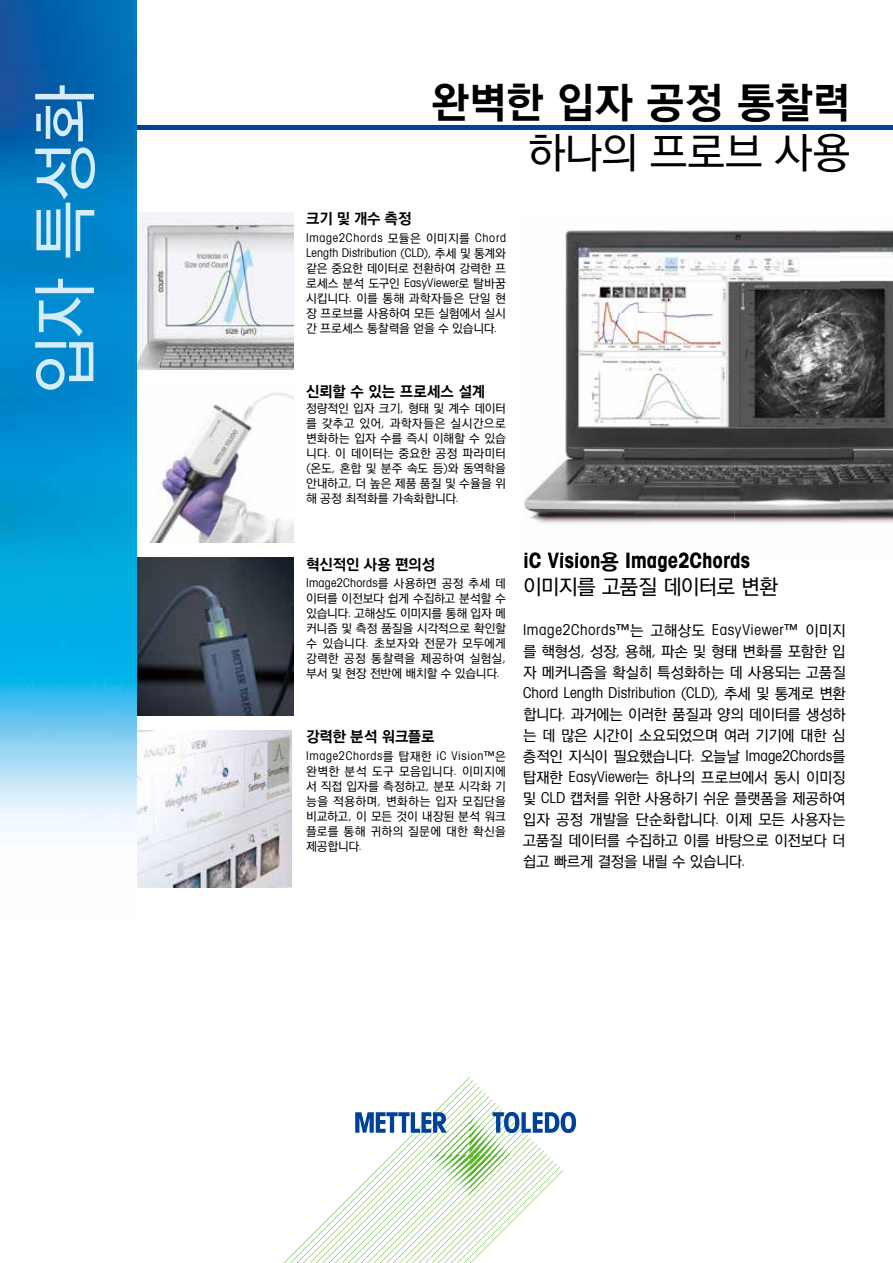
<style>
.page{position:relative;width:893px;height:1263px;background:#fff}
.page>*{position:absolute;margin:0;border:0;box-sizing:border-box;transform-origin:0 0}
.t1{font:66px "YDGO53";color:#d3edfb}
.t2{font:42px "YDGO55";color:#000}
.t3{font:42px "YDGO53";letter-spacing:-.005em;color:#000}
.t4{font:21px "Avant Gardefor MT Bd";letter-spacing:-.005em;color:#000}
.t5{font:21px "YDGO53";letter-spacing:-.045em;color:#000}
.t6{font:15px/21px "YDGO53";letter-spacing:-.025em;color:#000}
.t7{font:15px "Avant Gardefor MT Bk";letter-spacing:.015em;color:#000}
.t8{font:15px "YDGO55";letter-spacing:-.015em;color:#000}
.t9{font:15px "Avant Gardefor MT Bk";letter-spacing:.04em;color:#000}
.t10{font:12px/15px "YDGO53";color:#000;text-align:justify}
.t11{font:12px/15px "Avant Gardefor MT Bk";letter-spacing:.04em;color:#000}
.t12{font:12px "Avant Gardefor MT Bk";letter-spacing:.02em;color:#000}
.s1{font-family:"YDGO53"}
.s2{font-family:"Avant Gardefor MT Bk"}
.s3{font-family:"YDGO55"}
</style>
<div class="page">
<img style="left:136px;top:558px;width:157px;height:157px">
<img style="left:136px;top:212px;width:157px;height:158px">
<img style="left:136px;top:385px;width:157px;height:157px">
<img style="left:136px;top:730px;width:156px;height:158px">
<div style="left:111px;top:125px;width:782px;height:5px;background:#004199"></div>
<img style="left:0;top:0;width:136px;height:831px">
<svg style="left:284px;top:1077px;width:292px;height:186px"></svg>
<img style="left:524px;top:230px;width:369px;height:328px">
<img style="left:525px;top:552px;width:224px;height:6px">
<h1 class="t1" style="left:31px;top:394px;width:311px;rotate:-90deg">입자 특성화</h1>
<h2 class="t2" style="left:431px;top:82px;width:421px">완벽한 입자 공정 통찰력</h2>
<h2 class="t3" style="left:528px;top:131px;width:324px">하나의 프로브 사용</h2>
<p class="t8" style="left:306px;top:211px;width:107px">크기및 개수 측정</p>
<p class="t11" style="left:306px;top:230px;width:201px">Image2Chords <span class="s1">모듈은 이미지를</span> Chord<br>Length Distribution (CLD), <span class="s1">추세 및 통계와</span></p>
<p class="t10" style="left:306px;top:262px;width:201px">같은 중요한 데이터로 전환하여 강력한 프 로세스 분석 도구인 <span class="s2">EasyViewer</span>로 탈바꿈 시킵니다<span class="s2">.</span> 이를 통해 과학자들은 단일 현 장 프로브를 사용하여 모든 실험에서 실시 간 프로세스 통찰력을 얻을 수 있습니다<span class="s2">.</span></p>
<p class="t8" style="left:306px;top:384px;width:181px">신뢰할 수 있는 프로세스 설계</p>
<p class="t10" style="left:306px;top:401px;width:201px">정량적인 입자 크기<span class="s2">,</span> 형태 및 계수 데이터 를 갖추고 있어<span class="s2">,</span> 과학자들은 실시간으로 변화하는 입자 수를 즉시 이해할 수 있습 니다<span class="s2">.</span> 이 데이터는 중요한 공정 파라미터 <span class="s2">(</span>온도<span class="s2">,</span> 혼합 및 분주 속도 등<span class="s2">)</span>와 동역학을 안내하고<span class="s2">,</span> 더 높은 제품 품질 및 수율을 위 해 공정 최적화를 가속화합니다<span class="s2">.</span></p>
<p class="t8" style="left:306px;top:557px;width:131px">혁신적인 사용 편의성</p>
<p class="t12" style="left:306px;top:575px;width:201px">Image2Chords<span class="s1">를 사용하면 공정 추세 데</span></p>
<p class="t10" style="left:306px;top:592px;width:201px">이터를 이전보다 쉽게 수집하고 분석할 수 있습니다<span class="s2">.</span> 고해상도 이미지를 통해 입자 메 커니즘 및 측정 품질을 시각적으로 확인할 수 있습니다<span class="s2">.</span> 초보자와 전문가 모두에게 강력한 공정 통찰력을 제공하여 실험실<span class="s2">, </span>부서 및 현장 전반에 배치할 수 있습니다<span class="s2">.</span></p>
<p class="t8" style="left:306px;top:729px;width:130px">강력한 분석 워크플로</p>
<p class="t11" style="left:306px;top:748px;width:201px">Image2Chords<span class="s1">를 탑재한</span> iC Vision™<span class="s1">은</span></p>
<p class="t10" style="left:306px;top:764px;width:201px">완벽한 분석 도구 모음입니다<span class="s2">.</span> 이미지에 서 직접 입자를 측정하고<span class="s2">,</span> 분포 시각화 기 능을 적용하며<span class="s2">,</span> 변화하는 입자 모집단을 비교하고<span class="s2">,</span> 이 모든 것이 내장된 분석 워크 플로를 통해 귀하의 질문에 대한 확신을 제공합니다<span class="s2">.</span></p>
<h3 class="t4" style="left:523px;top:547px;width:229px">iC Vision<span class="s3">용</span> Image2Chords</h3>
<h3 class="t5" style="left:523px;top:576px;width:257px">이미지를 고품질 데이터로 변환</h3>
<p class="t9" style="left:523px;top:620px;width:324px">Image2Chords™<span class="s1">는 고해상도</span> EasyViewer™ <span class="s1">이미지</span></p>
<p class="t6" style="left:523px;top:642px;width:324px">를 핵형성<span class="s2">,</span> 성장<span class="s2">,</span> 용해<span class="s2">,</span> 파손 및 형태 변화를 포함한 입 자 메커니즘을 확실히 특성화하는 데 사용되는 고품질</p>
<p class="t7" style="left:523px;top:683px;width:324px">Chord Length Distribution (CLD), <span class="s1">추세 및 통계로 변환</span></p>
<p class="t6" style="left:523px;top:705px;width:324px;text-align:justify">합니다<span class="s2">.</span> 과거에는 이러한 품질과 양의 데이터를 생성하 는 데 많은 시간이 소요되었으며 여러 기기에 대한 심 층적인 지식이 필요했습니다<span class="s2">.</span> 오늘날 <span class="s2">Image2Chords</span>를 탑재한 <span class="s2">EasyViewer</span>는 하나의 프로브에서 동시 이미징 및 <span class="s2">CLD</span> 캡처를 위한 사용하기 쉬운 플랫폼을 제공하여 입자 공정 개발을 단순화합니다<span class="s2">.</span> 이제 모든 사용자는 고품질 데이터를 수집하고 이를 바탕으로 이전보다 더 쉽고 빠르게 결정을 내릴 수 있습니다<span class="s2">.</span></p>
</div>
